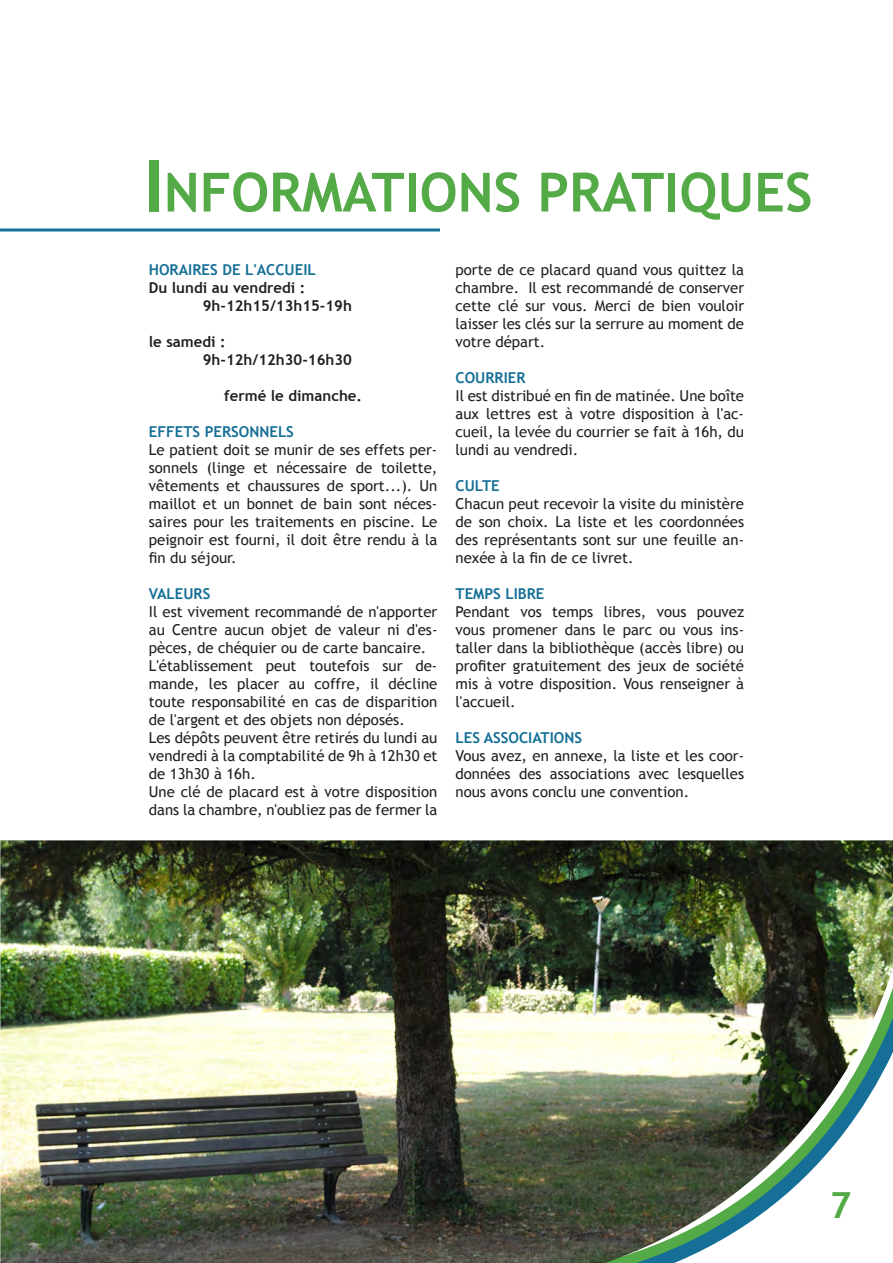
<style>
.page{position:relative;width:893px;height:1263px;background:#fff}
.page>*{position:absolute;margin:0;border:0;box-sizing:border-box;transform-origin:0 0}
.TITRE_1_VERT{font:700 54px "Trebuchet MS";color:#54aa46}
.t1{font:700 36px "Trebuchet MS";color:#54aa46}
.t2{font:15px/18px "Trebuchet MS";color:#231f20;text-align:justify}
.t3{font:700 15px "Trebuchet MS";color:#156f96}
.t4{font:700 15px "Trebuchet MS";color:#231f20}
.s1{font-size:72px}
</style>
<div class="page">
<hr style="left:0;top:228px;width:440px;height:3px;background:#156f96">
<img style="left:0;top:840px;width:893px;height:423px">
<p class="TITRE_1_VERT" style="left:144px;top:159px;width:670px"><span class="s1">I</span>NFORMATIONS PRATIQUES</p>
<p class="t3" style="left:149px;top:260px;width:168px">HORAIRES DE L'ACCUEIL</p>
<p class="t4" style="left:149px;top:278px;width:158px">Du lundi au vendredi :</p>
<p class="t4" style="left:203px;top:296px;width:151px">9h-12h15/13h15-19h</p>
<p class="t4" style="left:149px;top:332px;width:78px">le samedi :</p>
<p class="t4" style="left:203px;top:350px;width:151px">9h-12h/12h30-16h30</p>
<p class="t4" style="left:224px;top:386px;width:139px">fermé le dimanche.</p>
<p class="t3" style="left:149px;top:422px;width:147px">EFFETS PERSONNELS</p>
<p class="t2" style="left:149px;top:441px;width:290px">Le patient doit se munir de ses effets per&shy;sonnels (linge et nécessaire de toilette, vêtements et chaussures de sport...). Un maillot et un bonnet de bain sont néces&shy;saires pour les traitements en piscine. Le peignoir est fourni, il doit être rendu à la fin du séjour.</p>
<p class="t3" style="left:149px;top:584px;width:63px">VALEURS</p>
<p class="t2" style="left:149px;top:603px;width:290px">Il est vivement recommandé de n'apporter au Centre aucun objet de valeur ni d'es&shy;pèces, de chéquier ou de carte bancaire.</p>
<p class="t2" style="left:149px;top:657px;width:290px">L'établissement peut toutefois sur de&shy;mande, les placer au coffre, il décline toute responsabilité en cas de disparition de l'argent et des objets non déposés.</p>
<p class="t2" style="left:149px;top:729px;width:290px">Les dépôts peuvent être retirés du lundi au vendredi à la comptabilité de 9h à 12h30 et de 13h30 à 16h.</p>
<p class="t2" style="left:149px;top:783px;width:290px">Une clé de placard est à votre disposition dans la chambre, n'oubliez pas de fermer la</p>
<p class="t2" style="left:455px;top:261px;width:290px">porte de ce placard quand vous quittez la chambre. Il est recommandé de conserver cette clé sur vous. Merci de bien vouloir laisser les clés sur la serrure au moment de votre départ.</p>
<p class="t3" style="left:455px;top:368px;width:72px">COURRIER</p>
<p class="t2" style="left:455px;top:387px;width:290px">Il est distribué en fin de matinée. Une boîte aux lettres est à votre disposition à l'ac&shy;cueil, la levée du courrier se fait à 16h, du lundi au vendredi.</p>
<p class="t3" style="left:455px;top:476px;width:46px">CULTE</p>
<p class="t2" style="left:455px;top:495px;width:290px">Chacun peut recevoir la visite du ministère de son choix. La liste et les coordonnées des représentants sont sur une feuille an&shy;nexée à la fin de ce livret.</p>
<p class="t3" style="left:455px;top:584px;width:90px">TEMPS LIBRE</p>
<p class="t2" style="left:455px;top:603px;width:290px">Pendant vos temps libres, vous pouvez vous promener dans le parc ou vous ins&shy;taller dans la bibliothèque (accès libre) ou profiter gratuitement des jeux de société mis à votre disposition. Vous renseigner à l'accueil.</p>
<p class="t3" style="left:455px;top:728px;width:128px">LES ASSOCIATIONS</p>
<p class="t2" style="left:455px;top:747px;width:290px">Vous avez, en annexe, la liste et les coor&shy;données des associations avec lesquelles nous avons conclu une convention.</p>
<h2 class="t1" style="left:830px;top:1182px;width:23px">7</h2>
</div>
